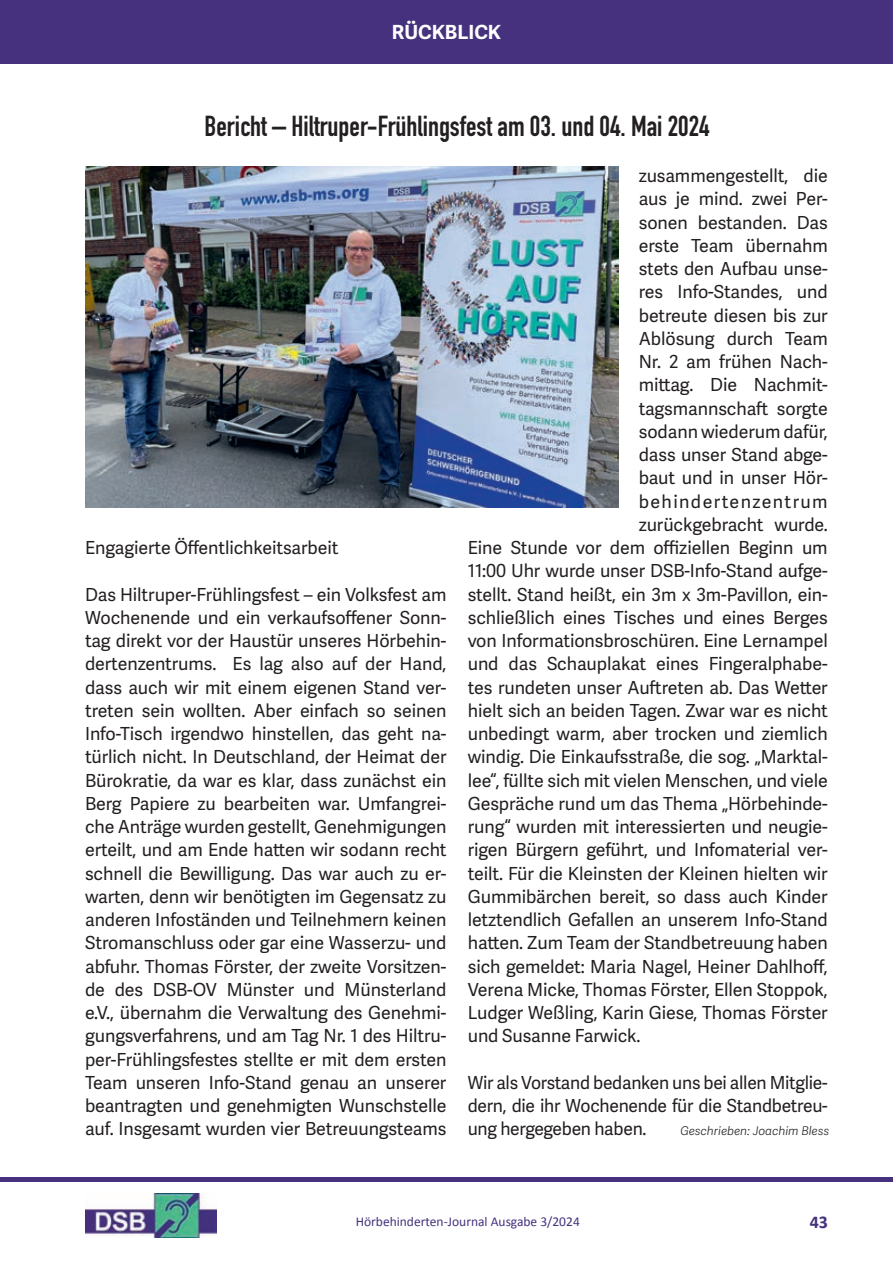
<style>
.page{position:relative;width:893px;height:1263px;background:#fff}
.page>*{position:absolute;margin:0;border:0;box-sizing:border-box;transform-origin:0 0}
.t1{font:700 28.5px "DIN Condensed";color:#231f20}
.t2{font:700 19.5px "Adelle Sans";color:#fff}
.t3{font:18px/23.2px "Adelle Sans";letter-spacing:-.005em;color:#231f20;text-align:justify}
.t4{font:18px "Adelle Sans";letter-spacing:.08em;color:#231f20}
.t5{font:700 18px "Calibri";color:#45317d}
.t6{font:13.5px "Calibri";color:#45317d}
.t7{font:italic 300 12px "Adelle Sans";color:#231f20}
</style>
<div class="page">
<img style="left:85px;top:1193px;width:131px;height:44px">
<div style="left:0;top:1177px;width:893px;height:5px;background:#45317d"></div>
<div style="left:0;top:0;width:893px;height:64px;background:#45317d"></div>
<img style="left:85px;top:166px;width:534px;height:342px">
<p class="t2" style="left:381px;top:18px;width:132px">ÜBERSCHRIFT</p>
<p class="t2" style="left:392px;top:18px;width:111px">RÜCKBLICK</p>
<h1 class="t1" style="left:205px;top:106px;width:507px">Bericht – Hiltruper-Frühlingsfest am 03. und 04. Mai 2024</h1>
<p class="t3" style="left:85px;top:535px;width:255px">Engagierte Öffentlichkeitsarbeit</p>
<p class="t3" style="left:85px;top:582px;width:363px">Das Hiltruper-Frühlingsfest – ein Volksfest am Wochenende und ein verkaufsoffener Sonn&shy;tag direkt vor der Haustür unseres Hörbehin&shy;dertenzentrums. Es lag also auf der Hand, dass auch wir mit einem eigenen Stand ver&shy;treten sein wollten. Aber einfach so seinen Info-Tisch irgendwo hinstellen, das geht na&shy;türlich nicht. In Deutschland, der Heimat der Bürokratie, da war es klar, dass zunächst ein Berg Papiere zu bearbeiten war. Umfangrei&shy;che Anträge wurden gestellt, Genehmigungen erteilt, und am Ende hatten wir sodann recht schnell die Bewilligung. Das war auch zu er&shy;warten, denn wir benötigten im Gegensatz zu anderen Infoständen und Teilnehmern keinen Stromanschluss oder gar eine Wasserzu- und abfuhr. Thomas Förster, der zweite Vorsitzen&shy;de des DSB-OV Münster und Münsterland e.V., übernahm die Verwaltung des Genehmi&shy;gungsverfahrens, und am Tag Nr. 1 des Hiltru&shy;per-Frühlingsfestes stellte er mit dem ersten Team unseren Info-Stand genau an unserer beantragten und genehmigten Wunschstelle auf. Insgesamt wurden vier Betreuungsteams</p>
<p class="t3" style="left:639px;top:163px;width:190px">zusammengestellt, die</p>
<p class="t3" style="left:639px;top:187px;width:190px">aus je mind. zwei Per-</p>
<p class="t3" style="left:639px;top:210px;width:191px">sonen bestanden. Das</p>
<p class="t3" style="left:639px;top:233px;width:190px">erste Team übernahm</p>
<p class="t3" style="left:639px;top:256px;width:191px">stets den Aufbau unse-</p>
<p class="t3" style="left:639px;top:280px;width:191px">res Info-Standes, und</p>
<p class="t3" style="left:639px;top:303px;width:190px">betreute diesen bis zur</p>
<p class="t3" style="left:639px;top:326px;width:191px">Ablösung durch Team</p>
<p class="t3" style="left:639px;top:349px;width:191px">Nr. 2 am frühen Nach-</p>
<p class="t3" style="left:639px;top:373px;width:191px">mittag. Die Nachmit-</p>
<p class="t3" style="left:639px;top:396px;width:190px">tagsmannschaft sorgte</p>
<p class="t3" style="left:639px;top:419px;width:190px">sodann wiederum dafür,</p>
<p class="t3" style="left:639px;top:442px;width:191px">dass unser Stand abge-</p>
<p class="t3" style="left:639px;top:466px;width:191px">baut und in unser Hör-</p>
<p class="t4" style="left:639px;top:488px;width:190px">behindertenzentrum</p>
<p class="t3" style="left:639px;top:512px;width:191px">zurückgebracht wurde.</p>
<p class="t3" style="left:468px;top:535px;width:361px">Eine Stunde vor dem offiziellen Beginn um</p>
<p class="t3" style="left:468px;top:559px;width:362px">11:00 Uhr wurde unser DSB-Info-Stand aufge-</p>
<p class="t3" style="left:468px;top:582px;width:362px">stellt. Stand heißt, ein 3m x 3m-Pavillon, ein-</p>
<p class="t3" style="left:468px;top:605px;width:361px">schließlich eines Tisches und eines Berges</p>
<p class="t3" style="left:468px;top:628px;width:361px">von Informationsbroschüren. Eine Lernampel</p>
<p class="t3" style="left:468px;top:652px;width:362px">und das Schauplakat eines Fingeralphabe-</p>
<p class="t3" style="left:468px;top:675px;width:362px">tes rundeten unser Auftreten ab. Das Wetter</p>
<p class="t3" style="left:468px;top:698px;width:362px">hielt sich an beiden Tagen. Zwar war es nicht</p>
<p class="t3" style="left:468px;top:721px;width:362px">unbedingt warm, aber trocken und ziemlich</p>
<p class="t3" style="left:468px;top:745px;width:362px">windig. Die Einkaufsstraße, die sog. „Marktal-</p>
<p class="t3" style="left:468px;top:768px;width:362px">lee“, füllte sich mit vielen Menschen, und viele</p>
<p class="t3" style="left:468px;top:791px;width:362px">Gespräche rund um das Thema „Hörbehinde-</p>
<p class="t3" style="left:468px;top:814px;width:362px">rung“ wurden mit interessierten und neugie-</p>
<p class="t3" style="left:468px;top:838px;width:362px">rigen Bürgern geführt, und Infomaterial ver-</p>
<p class="t3" style="left:468px;top:861px;width:361px">teilt. Für die Kleinsten der Kleinen hielten wir</p>
<p class="t3" style="left:468px;top:884px;width:361px">Gummibärchen bereit, so dass auch Kinder</p>
<p class="t3" style="left:468px;top:907px;width:362px">letztendlich Gefallen an unserem Info-Stand</p>
<p class="t3" style="left:468px;top:931px;width:361px">hatten. Zum Team der Standbetreuung haben</p>
<p class="t3" style="left:468px;top:954px;width:361px">sich gemeldet: Maria Nagel, Heiner Dahlhoff,</p>
<p class="t3" style="left:468px;top:977px;width:362px">Verena Micke, Thomas Förster, Ellen Stoppok,</p>
<p class="t3" style="left:468px;top:1000px;width:362px">Ludger Weßling, Karin Giese, Thomas Förster</p>
<p class="t3" style="left:468px;top:1024px;width:174px">und Susanne Farwick.</p>
<p class="t3" style="left:468px;top:1070px;width:362px">Wir als Vorstand bedanken uns bei allen Mitglie&shy;dern, die ihr Wochenende für die Standbetreu&shy;ung hergegeben haben.</p>
<p class="t7" style="left:680px;top:1122px;width:150px">Geschrieben: Joachim Bless</p>
<p class="t6" style="left:356px;top:1213px;width:226px">Hörbehinderten-Journal Ausgabe 3/2024</p>
<p class="t5" style="left:810px;top:1210px;width:20px">43</p>
</div>
